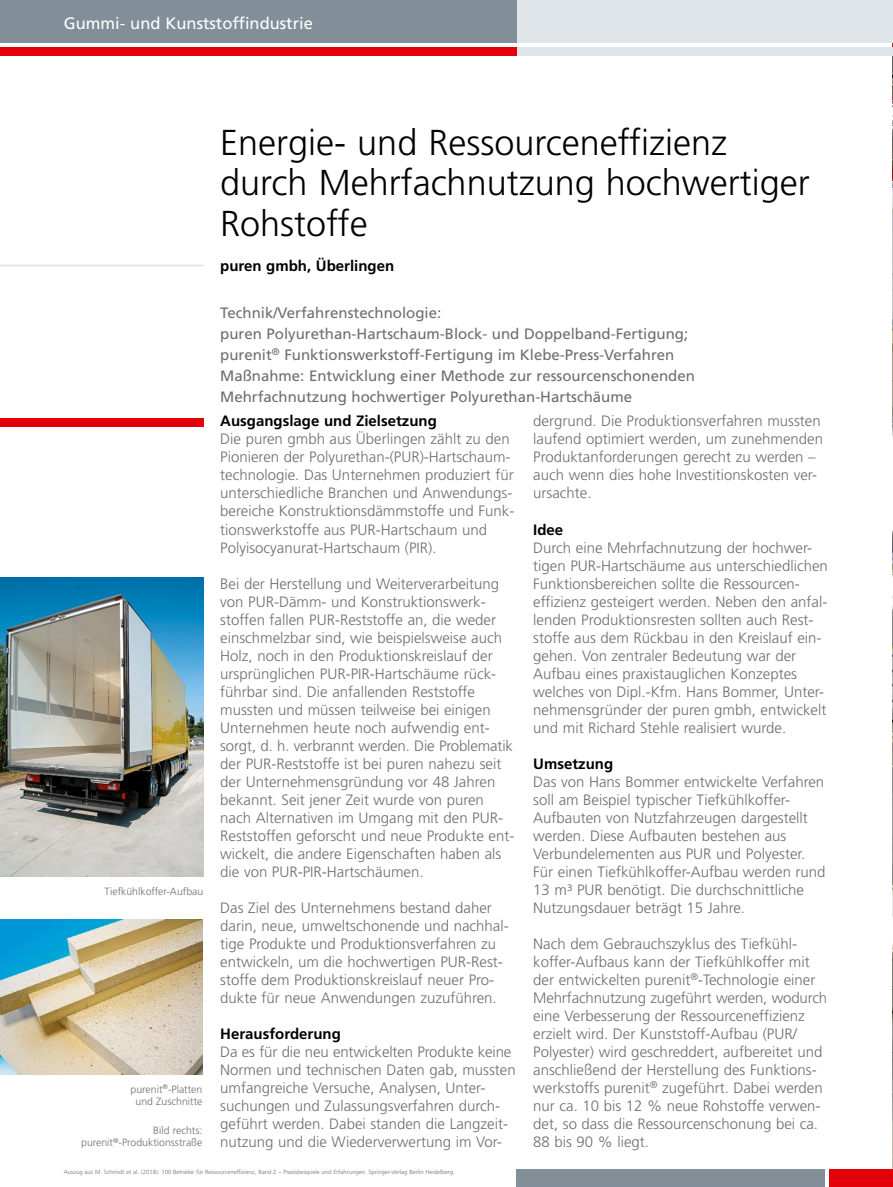
<style>
.page{position:relative;width:893px;height:1187px;background:#fff}
.page>*{position:absolute;margin:0;border:0;box-sizing:border-box;transform-origin:0 0}
.Introheadline{font:300 36px/40.5px "Frutiger LT Std";color:#000}
.t1{font:16.5px "Frutiger LT Std";color:#fff}
.Fließtext_100{font:300 15px/18px "Frutiger LT Std";color:#6e6e6e}
.Technikblock{font:15px "Frutiger LT Std";color:#6e6e6e}
.Zwischenhead_100{font:700 15px "Frutiger LT Std";color:#000}
.Firmenname{font:700 15px "Frutiger LT Std";color:#000}
.Fließtext_100-2{font:700 15px "Frutiger LT Std";color:#000}
.Bildunterschriften_1{font:300 10.5px "Frutiger LT Std";color:#6e6e6e}
.t2{font:300 6px "Frutiger LT Std";color:#6e6e6e}
</style>
<div class="page">
<img style="left:892px;top:0;width:1px;height:1186px">
<div style="left:516px;top:1169px;width:309px;height:17px;background:#828e98"></div>
<div style="left:829px;top:1169px;width:64px;height:17px;background:#e3000b"></div>
<hr style="left:0;top:265px;width:203px;height:1px;background:#dddede">
<div style="left:0;top:418px;width:203px;height:8px;background:#e3000b"></div>
<div style="left:516px;top:0;width:377px;height:43px;background:#dfe5e8"></div>
<div style="left:516px;top:47px;width:377px;height:8px;background:#dfe5e8"></div>
<div style="left:0;top:0;width:516px;height:43px;background:#828e98"></div>
<div style="left:0;top:47px;width:516px;height:8px;background:#e3000b"></div>
<img style="left:0;top:577px;width:203px;height:299px">
<img style="left:0;top:919px;width:202px;height:155px">
<p class="t1" style="left:64px;top:14px;width:251px">Gummi- und Kunststoffindustrie</p>
<p class="Introheadline" style="left:220px;top:122px;width:508px">Energie- und Ressourceneffizienz</p>
<p class="Introheadline" style="left:220px;top:163px;width:591px">durch Mehrfachnutzung hochwertiger<br>Rohstoffe</p>
<p class="Bildunterschriften_1" style="left:105px;top:884px;width:100px">Tiefkühlkoffer-Aufbau</p>
<p class="Bildunterschriften_1" style="left:131px;top:1083px;width:73px">purenit<sup>®</sup>-Platten</p>
<p class="Bildunterschriften_1" style="left:136px;top:1095px;width:68px">und Zuschnitte</p>
<p class="Bildunterschriften_1" style="left:153px;top:1124px;width:51px">Bild rechts:</p>
<p class="Bildunterschriften_1" style="left:81px;top:1136px;width:123px">purenit<sup>®</sup>-Produktionsstraße</p>
<p class="Firmenname" style="left:220px;top:257px;width:175px">puren gmbh, Überlingen</p>
<p class="Technikblock" style="left:220px;top:303px;width:222px">Technik/Verfahrenstechnologie:</p>
<p class="Technikblock" style="left:220px;top:324px;width:469px">puren Polyurethan-Hartschaum-Block- und Doppelband-Fertigung;</p>
<p class="Technikblock" style="left:220px;top:345px;width:456px">purenit<sup>®</sup> Funktionswerkstoff-Fertigung im Klebe-Press-Verfahren</p>
<p class="Technikblock" style="left:220px;top:366px;width:476px">Maßnahme: Entwicklung einer Methode zur ressourcenschonenden</p>
<p class="Technikblock" style="left:220px;top:387px;width:413px">Mehrfachnutzung hochwertiger Polyurethan-Hartschäume</p>
<p class="Fließtext_100" style="left:533px;top:412px;width:291px">dergrund. Die Produktionsverfahren mussten laufend optimiert werden, um zunehmenden Produktanforderungen gerecht zu werden – auch wenn dies hohe Investitionskosten ver&shy;ursachte.</p>
<p class="Zwischenhead_100" style="left:533px;top:520px;width:32px">Idee</p>
<p class="Fließtext_100" style="left:533px;top:538px;width:296px">Durch eine Mehrfachnutzung der hochwer&shy;tigen PUR-Hartschäume aus unterschiedlichen Funktionsbereichen sollte die Ressourcen&shy;effizienz gesteigert werden. Neben den anfal&shy;lenden Produktionsresten sollten auch Rest&shy;stoffe aus dem Rückbau in den Kreislauf ein&shy;gehen. Von zentraler Bedeutung war der Aufbau eines praxistauglichen Konzeptes welches von Dipl.-Kfm. Hans Bommer, Unter&shy;nehmensgründer der puren gmbh, entwickelt und mit Richard Stehle realisiert wurde.</p>
<p class="Zwischenhead_100" style="left:533px;top:754px;width:81px">Umsetzung</p>
<p class="Fließtext_100" style="left:533px;top:772px;width:294px">Das von Hans Bommer entwickelte Verfahren soll am Beispiel typischer Tiefkühlkoffer-Aufbauten von Nutzfahrzeugen dargestellt werden. Diese Aufbauten bestehen aus Verbundelementen aus PUR und Polyester.<br>Für einen Tiefkühlkoffer-Aufbau werden rund</p>
<p class="Fließtext_100" style="left:533px;top:880px;width:272px">13 m³ PUR benötigt. Die durchschnittliche<br>Nutzungsdauer beträgt 15 Jahre.</p>
<p class="Fließtext_100" style="left:533px;top:934px;width:295px">Nach dem Gebrauchszyklus des Tiefkühl&shy;koffer-Aufbaus kann der Tiefkühlkoffer mit der entwickelten purenit<sup>®</sup>-Technologie einer Mehrfachnutzung zugeführt werden, wodurch eine Verbesserung der Ressourceneffizienz erzielt wird. Der Kunststoff-Aufbau (PUR/ Polyester) wird geschreddert, aufbereitet und anschließend der Herstellung des Funktions&shy;werkstoffs purenit<sup>®</sup> zugeführt. Dabei werden nur ca. 10 bis 12 % neue Rohstoffe verwen&shy;det, so dass die Ressourcenschonung bei ca.<br>88 bis 90 % liegt.</p>
<p class="Zwischenhead_100" style="left:220px;top:412px;width:218px">Ausgangslage und Zielsetzung</p>
<p class="Fließtext_100" style="left:220px;top:430px;width:296px">Die puren gmbh aus Überlingen zählt zu den Pionieren der Polyurethan-(PUR)-Hartschaum&shy;technologie. Das Unternehmen produziert für unterschiedliche Branchen und Anwendungs&shy;bereiche Konstruktionsdämmstoffe und Funk&shy;tionswerkstoffe aus PUR-Hartschaum und Polyisocyanurat-Hartschaum (PIR).</p>
<p class="Fließtext_100" style="left:220px;top:574px;width:283px">Bei der Herstellung und Weiterverarbeitung von PUR-Dämm- und Konstruktionswerk&shy;stoffen fallen PUR-Reststoffe an, die weder einschmelzbar sind, wie beispielsweise auch Holz, noch in den Produktionskreislauf der ursprünglichen PUR-PIR-Hartschäume rück&shy;führbar sind. Die anfallenden Reststoffe</p>
<p class="Fließtext_100" style="left:220px;top:700px;width:296px">mussten und müssen teilweise bei einigen Unternehmen heute noch aufwendig ent&shy;sorgt, d. h. verbrannt werden. Die Problematik der PUR-Reststoffe ist bei puren nahezu seit der Unternehmensgründung vor 48 Jahren bekannt. Seit jener Zeit wurde von puren nach Alternativen im Umgang mit den PUR-Reststoffen geforscht und neue Produkte ent&shy;wickelt, die andere Eigenschaften haben als die von PUR-PIR-Hartschäumen.</p>
<p class="Fließtext_100" style="left:220px;top:898px;width:290px">Das Ziel des Unternehmens bestand daher darin, neue, umweltschonende und nachhal&shy;tige Produkte und Produktionsverfahren zu entwickeln, um die hochwertigen PUR-Rest&shy;stoffe dem Produktionskreislauf neuer Pro&shy;dukte für neue Anwendungen zuzuführen.</p>
<p class="Fließtext_100-2" style="left:220px;top:1024px;width:122px">Herausforderung</p>
<p class="Fließtext_100" style="left:220px;top:1042px;width:297px">Da es für die neu entwickelten Produkte keine Normen und technischen Daten gab, mussten umfangreiche Versuche, Analysen, Unter&shy;suchungen und Zulassungsverfahren durch&shy;geführt werden. Dabei standen die Langzeit&shy;nutzung und die Wiederverwertung im Vor-</p>
<p class="t2" style="left:64px;top:1168px;width:393px">Auszug aus M. Schmidt et al. (2018): 100 Betriebe für Ressourceneffizienz, Band 2 – Praxisbeispiele und Erfahrungen. Springer-Verlag Berlin Heidelberg.</p>
</div>
